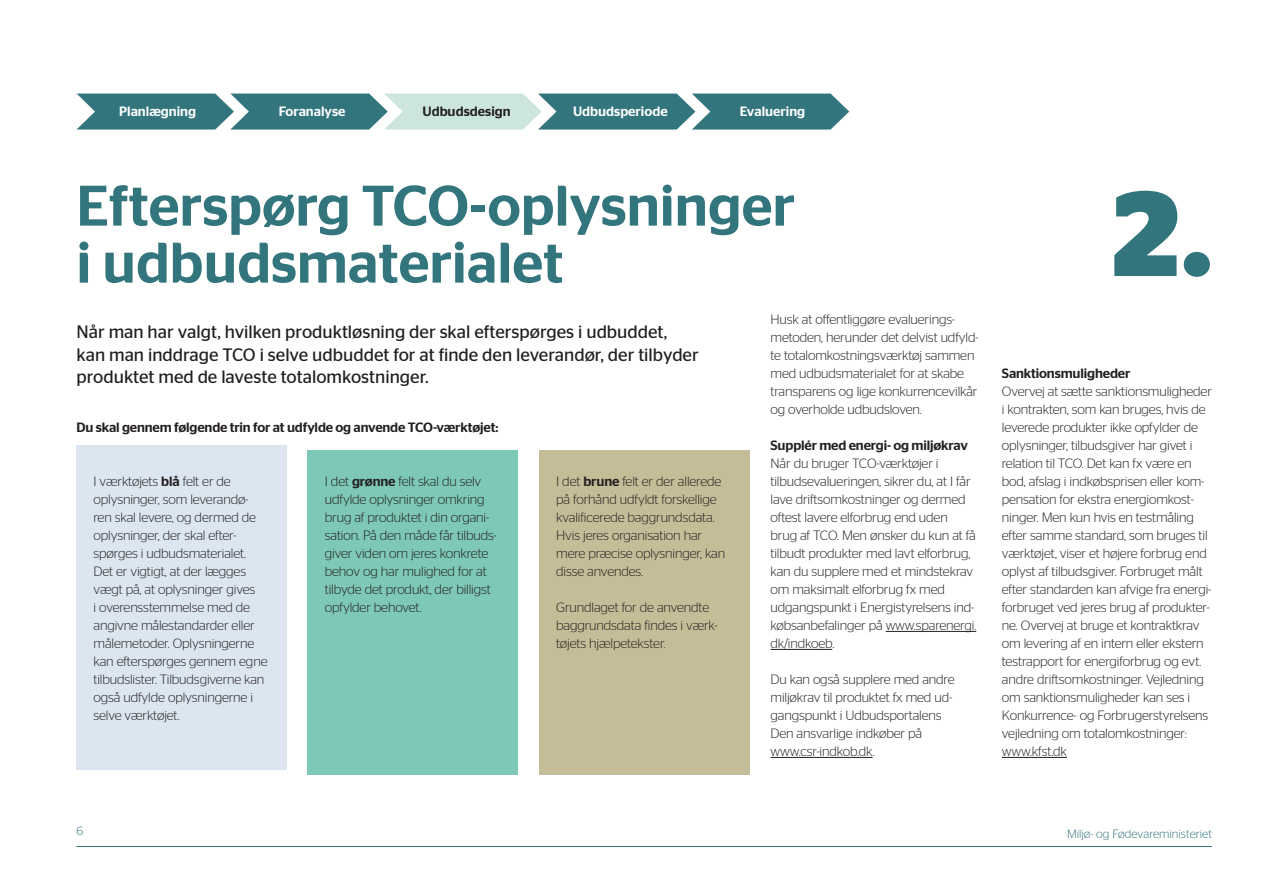
<style>
.page{position:relative;width:1263px;height:893px;background:#fff}
.page>*{position:absolute;margin:0;border:0;box-sizing:border-box;transform-origin:0 0}
.t1{font:700 120px "Stag Sans";color:#33757d}
.overskrift{font:500 57px "Stag Sans";color:#33757d}
.underrubrik{font:18px "Stag Sans";color:#231f20}
.brød{font:300 13.5px/18px "Stag Sans";letter-spacing:-.01em;color:#231f20}
.brød-2{font:500 13.5px "Stag Sans";letter-spacing:-.01em;color:#231f20}
.blå_mellemrubrik_sto{font:500 13.5px "Stag Sans";color:#fff}
.blå_mellemrubrik_sto-2{font:500 13.5px "Stag Sans";color:#231f20}
.t2{font:300 12px "Stag Sans";color:#33757d}
.s1{font-weight:500}
</style>
<div class="page">
<hr style="left:77px;top:846px;width:1135px;height:1px;background:#33757d">
<hr style="left:886px;top:631px;width:90px;height:1px;background:#231f20">
<hr style="left:770px;top:649px;width:62px;height:1px;background:#231f20">
<hr style="left:770px;top:757px;width:103px;height:1px;background:#231f20">
<hr style="left:1002px;top:757px;width:65px;height:1px;background:#231f20">
<svg style="left:77px;top:94px;width:772px;height:36px;background:#65989c"></svg>
<div style="left:77px;top:446px;width:210px;height:324px;background:#dce6f0"></div>
<div style="left:308px;top:450px;width:210px;height:324px;background:#7ec8b7"></div>
<div style="left:539px;top:450px;width:210px;height:324px;background:#c5bd98"></div>
<p class="blå_mellemrubrik_sto" style="left:119px;top:103px;width:78px">Planlægning</p>
<p class="blå_mellemrubrik_sto" style="left:279px;top:103px;width:68px">Foranalyse</p>
<p class="blå_mellemrubrik_sto-2" style="left:423px;top:103px;width:90px">Udbudsdesign</p>
<p class="blå_mellemrubrik_sto" style="left:573px;top:103px;width:96px">Udbudsperiode</p>
<p class="blå_mellemrubrik_sto" style="left:740px;top:103px;width:67px">Evaluering</p>
<p class="overskrift" style="left:77px;top:173px;width:720px">Efterspørg TCO-oplysninger</p>
<p class="overskrift" style="left:77px;top:230px;width:488px">i udbudsmaterialet</p>
<p class="underrubrik" style="left:77px;top:322px;width:592px">Når man har valgt, hvilken produktløsning der skal efterspørges i udbuddet,</p>
<p class="underrubrik" style="left:77px;top:344px;width:624px">kan man inddrage TCO i selve udbuddet for at finde den leverandør, der tilbyder</p>
<p class="underrubrik" style="left:77px;top:367px;width:354px">produktet med de laveste totalomkostninger.</p>
<p class="brød-2" style="left:77px;top:420px;width:423px">Du skal gennem følgende trin for at udfylde og anvende TCO-værktøjet:</p>
<p class="brød" style="left:94px;top:472px;width:175px">I værktøjets <span class="s1">blå</span> felt er de oplysninger, som leverandø&shy;ren skal levere, og dermed de oplysninger, der skal efter&shy;spørges i udbudsmaterialet.<br>Det er vigtigt, at der lægges vægt på, at oplysninger gives<br>i overensstemmelse med de angivne målestandarder eller målemetoder. Oplysningerne kan efterspørges gennem egne tilbudslister. Tilbudsgiverne kan også udfylde oplysningerne i selve værktøjet.</p>
<p class="brød" style="left:325px;top:472px;width:173px">I det <span class="s1">grønne</span> felt skal du selv udfylde oplysninger omkring brug af produktet i din organi&shy;sation. På den måde får tilbuds&shy;giver viden om jeres konkrete behov og har mulighed for at tilbyde det produkt, der billigst opfylder behovet.</p>
<p class="brød" style="left:556px;top:472px;width:167px">I det <span class="s1">brune</span> felt er der allerede på forhånd udfyldt forskellige kvalificerede baggrundsdata.<br>Hvis jeres organisation har</p>
<p class="brød" style="left:556px;top:544px;width:170px">mere præcise oplysninger, kan</p>
<p class="brød" style="left:556px;top:562px;width:88px">disse anvendes.</p>
<p class="brød" style="left:556px;top:598px;width:163px">Grundlaget for de anvendte baggrundsdata findes i værk&shy;tøjets hjælpetekster.</p>
<p class="brød" style="left:770px;top:310px;width:209px">Husk at offentliggøre evaluerings&shy;metoden, herunder det delvist udfyld&shy;te totalomkostningsværktøj sammen med udbudsmaterialet for at skabe transparens og lige konkurrencevilkår og overholde udbudsloven.</p>
<p class="brød-2" style="left:770px;top:438px;width:199px">Supplér med energi- og miljøkrav</p>
<p class="brød" style="left:770px;top:454px;width:207px">Når du bruger TCO-værktøjer i tilbudsevalueringen, sikrer du, at I får lave driftsomkostninger og dermed oftest lavere elforbrug end uden brug af TCO. Men ønsker du kun at få tilbudt produkter med lavt elforbrug, kan du supplere med et mindstekrav om maksimalt elforbrug fx med udgangspunkt i Energistyrelsens ind&shy;købsanbefalinger på www.sparenergi. dk/indkoeb.</p>
<p class="brød" style="left:770px;top:670px;width:186px">Du kan også supplere med andre miljøkrav til produktet fx med ud&shy;gangspunkt i Udbudsportalens<br>Den ansvarlige indkøber på www.csr-indkob.dk.</p>
<p class="t1" style="left:1112px;top:165px;width:102px">2.</p>
<p class="brød-2" style="left:1002px;top:366px;width:130px">Sanktionsmuligheder</p>
<p class="brød" style="left:1002px;top:382px;width:212px">Overvej at sætte sanktionsmuligheder i kontrakten, som kan bruges, hvis de leverede produkter ikke opfylder de oplysninger, tilbudsgiver har givet i relation til TCO. Det kan fx være en bod, afslag i indkøbsprisen eller kom&shy;pensation for ekstra energiomkost&shy;ninger. Men kun hvis en testmåling efter samme standard, som bruges til værktøjet, viser et højere forbrug end oplyst af tilbudsgiver. Forbruget målt efter standarden kan afvige fra energi&shy;forbruget ved jeres brug af produkter&shy;ne. Overvej at bruge et kontraktkrav om levering af en intern eller ekstern testrapport for energiforbrug og evt. andre driftsomkostninger. Vejledning om sanktionsmuligheder kan ses i Konkurrence- og Forbrugerstyrelsens vejledning om totalomkostninger: www.kfst.dk</p>
<p class="t2" style="left:77px;top:825px;width:8px">6</p>
<p class="t2" style="left:1067px;top:827px;width:146px">Miljø- og Fødevareministeriet</p>
</div>
